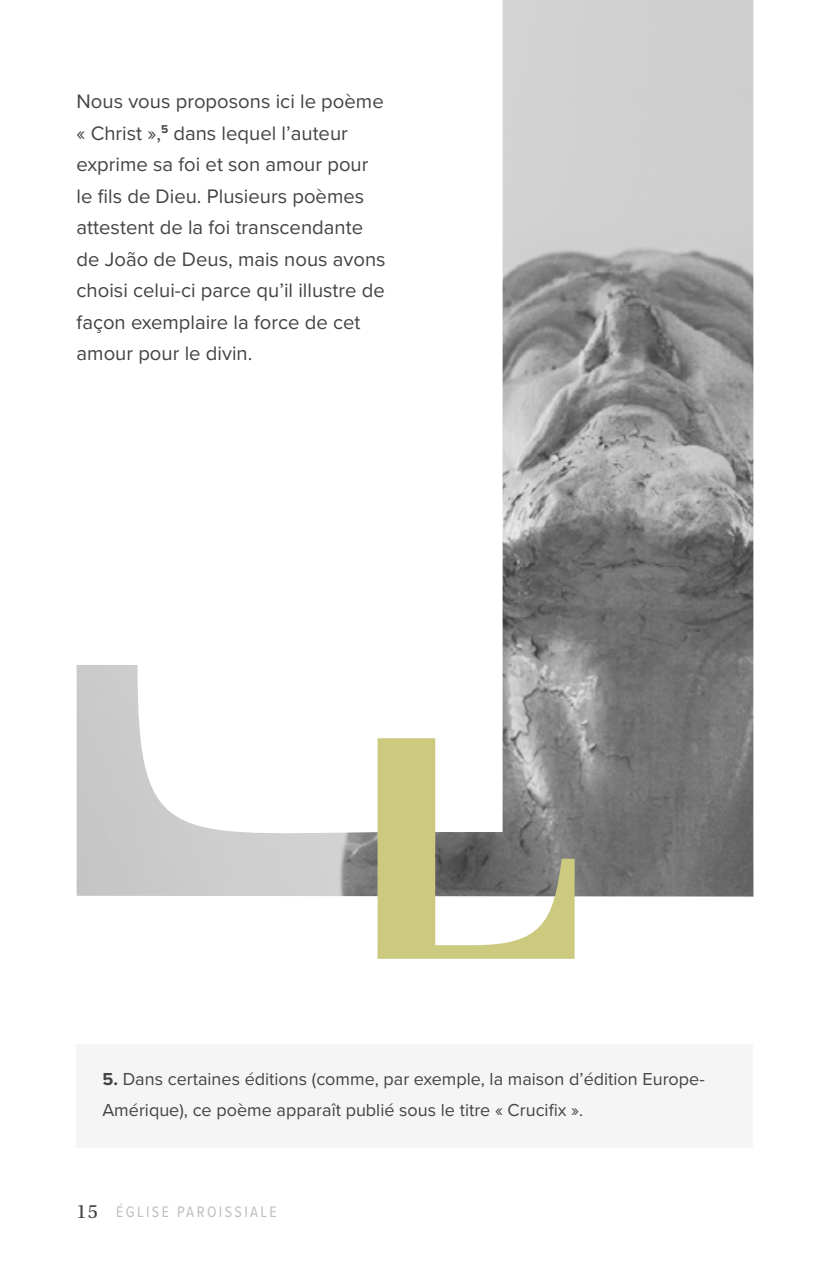
<style>
.page{position:relative;width:830px;height:1276px;background:#fff}
.page>*{position:absolute;margin:0;border:0;box-sizing:border-box;transform-origin:0 0}
.t1{font:20.25px/31.5px "Proxima Nova";color:#444}
.Paragraph_-_Sans_-_S{font:18px/31.5px "Proxima Nova";color:#444}
.t2{font:15.75px "Proxima Nova Cond";letter-spacing:.15em;color:#bfbfbf}
.s1{font-weight:700}
.s2{font-family:"Utopia Std";font-size:20.25px;color:#444}
</style>
<div class="page">
<div style="left:77px;top:1044px;width:676px;height:104px;background:#f5f5f5"></div>
<img style="left:77px;top:0;width:676px;height:896px">
<svg style="left:377px;top:738px;width:197px;height:221px"></svg>
<p class="t1" style="left:77px;top:85px;width:310px">Nous vous proposons ici le poème « Christ »,<sup>5</sup> dans lequel l’auteur exprime sa foi et son amour pour le fils de Dieu. Plusieurs poèmes attestent de la foi transcendante de João de Deus, mais nous avons choisi celui-ci parce qu’il illustre de façon exemplaire la force de cet amour pour le divin.</p>
<p class="Paragraph_-_Sans_-_S" style="left:102px;top:1062px;width:603px"><span class="s1">5.</span> Dans certaines éditions (comme, par exemple, la maison d’édition Europe-<br>Amérique), ce poème apparaît publié sous le titre « Crucifix ».</p>
<p class="t2" style="left:77px;top:1199px;width:202px"><span class="s2">15</span> ÉGLI SE PAROI SSI ALE</p>
</div>
